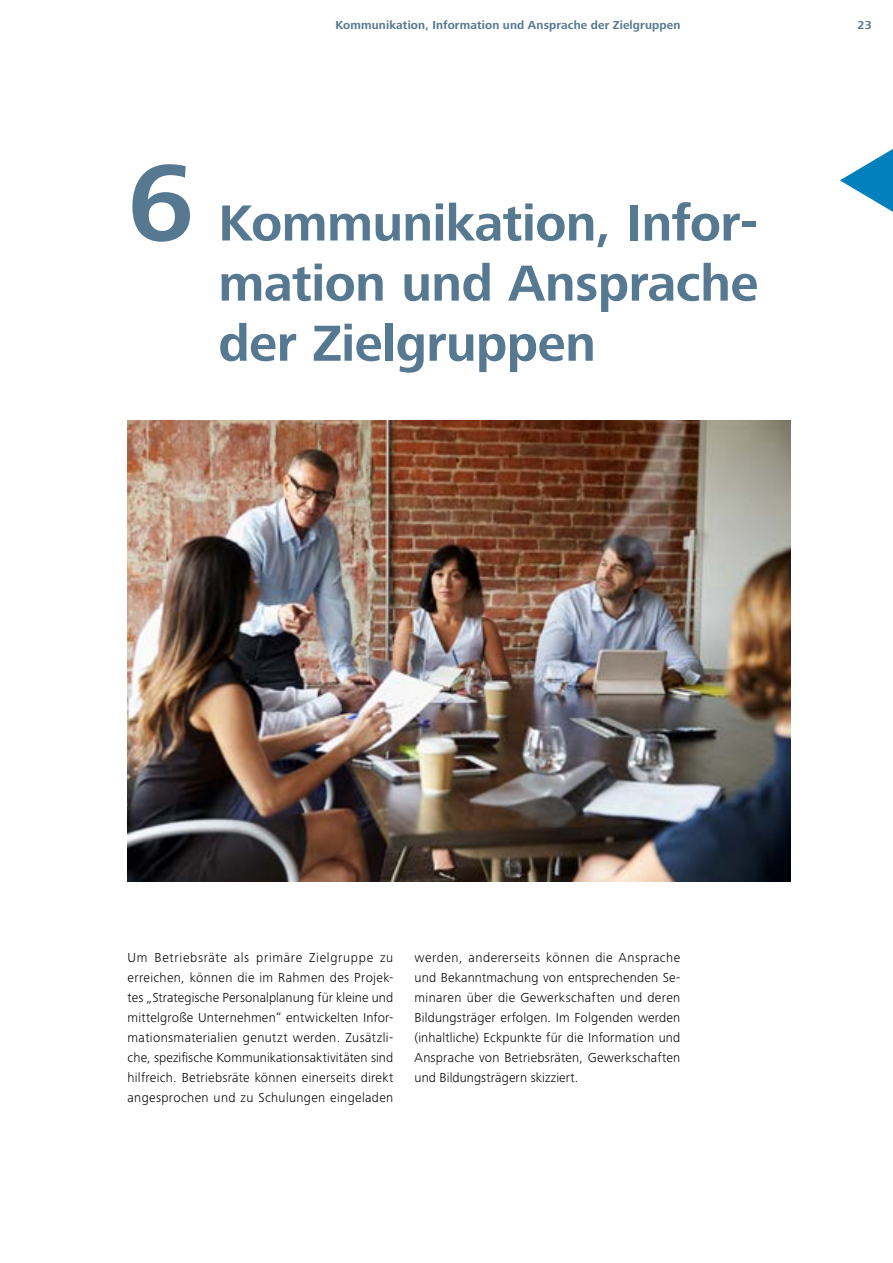
<style>
.page{position:relative;width:893px;height:1263px;background:#fff}
.page>*{position:absolute;margin:0;border:0;box-sizing:border-box;transform-origin:0 0}
.t1{font:700 112.5px "Frutiger Next Pro";color:#567991}
.t2{font:700 52.5px/60.2px "Frutiger Next Pro";letter-spacing:-.01em;color:#567991}
.t3{font:300 13.5px/20.1px "Frutiger Next Pro";letter-spacing:.02em;color:#000;text-align:justify}
.t4{font:700 12px "Frutiger Next Pro";letter-spacing:.01em;color:#567991}
</style>
<div class="page">
<svg style="left:840px;top:149px;width:53px;height:63px"></svg>
<img style="left:128px;top:421px;width:663px;height:461px">
<p class="t4" style="left:335px;top:18px;width:346px">Kommunikation, Information und Ansprache der Zielgruppen</p>
<p class="t4" style="left:858px;top:18px;width:16px">23</p>
<h1 class="t1" style="left:128px;top:139px;width:68px">6</h1>
<h2 class="t2" style="left:218px;top:193px;width:541px">Kommunikation, Infor-- mation und Ansprache der Zielgruppen</h2>
<p class="t3" style="left:128px;top:947px;width:267px">Um Betriebsräte als primäre Zielgruppe zu erreichen, können die im Rahmen des Projek&shy;tes „Strategische Personalplanung für kleine und mittelgroße Unternehmen“ entwickelten Infor&shy;mationsmaterialien genutzt werden. Zusätzli&shy;che, spezifische Kommunikationsaktivitäten sind hilfreich. Betriebsräte können einerseits direkt angesprochen und zu Schulungen eingeladen</p>
<p class="t3" style="left:415px;top:947px;width:267px">werden, andererseits können die Ansprache und Bekanntmachung von entsprechenden Se&shy;minaren über die Gewerkschaften und deren Bildungsträger erfolgen. Im Folgenden werden (inhaltliche) Eckpunkte für die Information und Ansprache von Betriebsräten, Gewerkschaften und Bildungsträgern skizziert.</p>
</div>
